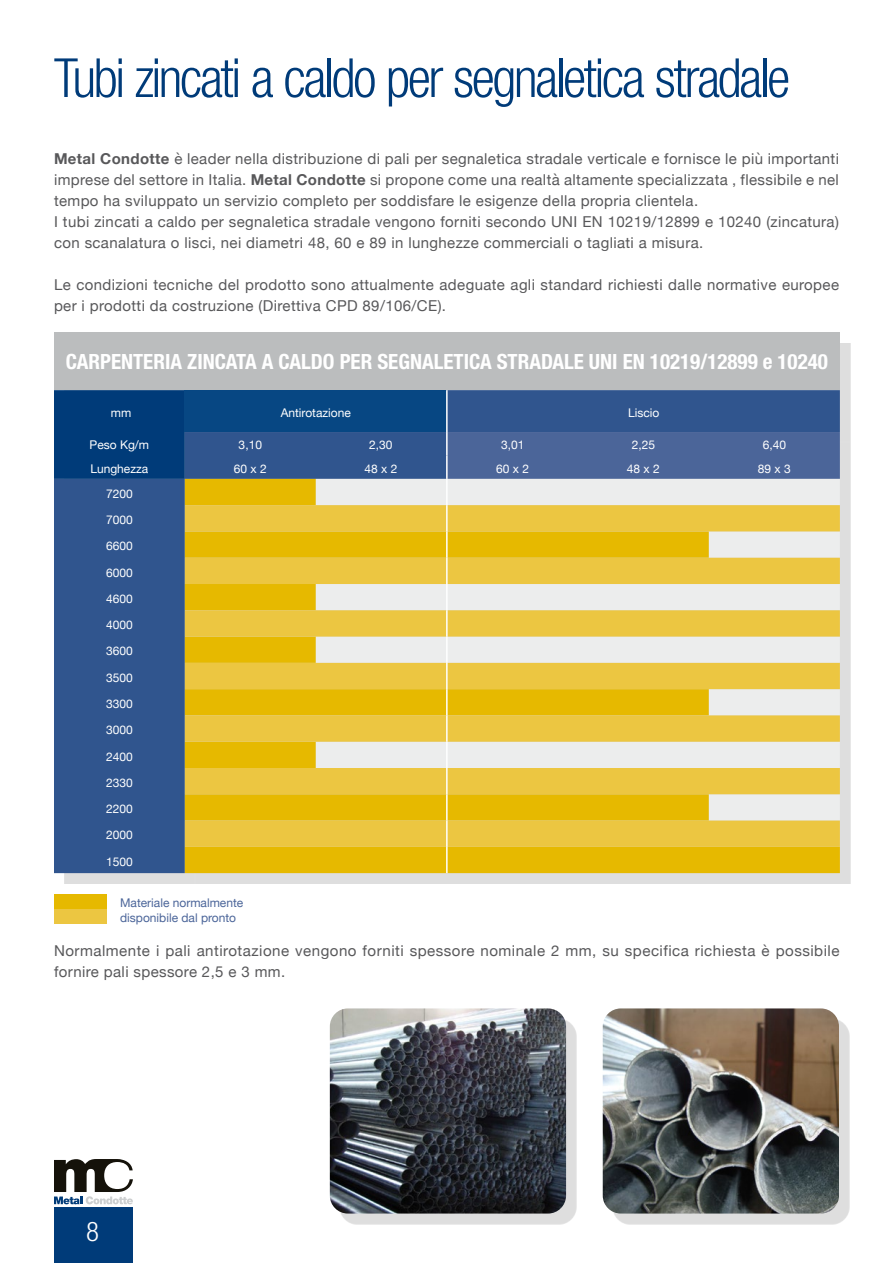
<style>
.page{position:relative;width:893px;height:1263px;background:#fff}
.page>*{position:absolute;margin:0;border:0;box-sizing:border-box;transform-origin:0 0}
.t1{font:300 condensed 54px "Helvetica Neue";letter-spacing:-.045em;color:#003b79}
.t2{font:300 condensed 27px "Helvetica Neue";color:#fff}
.t3{font:700 condensed 21px "Helvetica Neue";color:#fff}
.t4{font:15px/21px "Helvetica Neue";letter-spacing:.025em;color:#58585a}
.t5{font:12px/26.2px "Helvetica Neue";color:#fff;text-align:justify}
.t6{font:12px/14.4px "Helvetica Neue";color:#4b6599}
.s1{font-weight:700}
</style>
<div class="page">
<div style="left:64px;top:343px;width:786px;height:541px;background:#000;opacity:.13"></div>
<div style="left:54px;top:332px;width:786px;height:58px;background:#bbbdbe"></div>
<svg style="left:54px;top:390px;width:786px;height:483px;background:#26508a"></svg>
<div style="left:448px;top:432px;width:392px;height:47px;background:#4b6599"></div>
<div style="left:185px;top:479px;width:655px;height:394px;background:#e6b900"></div>
<div style="left:316px;top:479px;width:524px;height:26px;background:#eceded"></div>
<svg style="left:185px;top:505px;width:655px;height:342px;background:#eacc5a"></svg>
<hr style="left:446px;top:390px;width:2px;height:42px;background:#fff">
<hr style="left:446px;top:432px;width:2px;height:23px;background:#fff">
<hr style="left:446px;top:455px;width:2px;height:24px;background:#fff">
<hr style="left:446px;top:479px;width:2px;height:26px;background:#fff">
<hr style="left:446px;top:505px;width:2px;height:26px;background:#fff">
<hr style="left:446px;top:531px;width:2px;height:27px;background:#fff">
<hr style="left:446px;top:558px;width:2px;height:26px;background:#fff">
<hr style="left:446px;top:584px;width:2px;height:26px;background:#fff">
<hr style="left:446px;top:610px;width:2px;height:27px;background:#fff">
<hr style="left:446px;top:637px;width:2px;height:26px;background:#fff">
<hr style="left:446px;top:663px;width:2px;height:26px;background:#fff">
<hr style="left:446px;top:689px;width:2px;height:26px;background:#fff">
<hr style="left:446px;top:715px;width:2px;height:27px;background:#fff">
<hr style="left:446px;top:742px;width:2px;height:26px;background:#fff">
<hr style="left:446px;top:768px;width:2px;height:26px;background:#fff">
<hr style="left:446px;top:794px;width:2px;height:26px;background:#fff">
<hr style="left:446px;top:820px;width:2px;height:27px;background:#fff">
<hr style="left:446px;top:847px;width:2px;height:26px;background:#fff">
<div style="left:54px;top:894px;width:52px;height:15px;background:#e6b900"></div>
<div style="left:54px;top:909px;width:52px;height:14px;background:#ecc641"></div>
<div style="left:613px;top:1019px;width:236px;height:205px;background:#000;opacity:.13"></div>
<img style="left:603px;top:1008px;width:236px;height:205px">
<div style="left:340px;top:1019px;width:237px;height:205px;background:#000;opacity:.13"></div>
<img style="left:330px;top:1008px;width:236px;height:205px">
<div style="left:54px;top:1207px;width:78px;height:56px;background:#003b79"></div>
<svg style="left:54px;top:1159px;width:79px;height:45px"></svg>
<h1 class="t1" style="left:54px;top:47px;width:738px">Tubi zincati a caldo per segnaletica stradale</h1>
<p class="t4" style="left:54px;top:149px;width:786px"><span class="s1">Metal Condotte</span> è leader nella distribuzione di pali per segnaletica stradale verticale e fornisce le più importanti imprese del settore in Italia. <span class="s1">Metal Condotte</span> si propone come una realtà altamente specializzata , flessibile e nel tempo ha sviluppato un servizio completo per soddisfare le esigenze della propria clientela.<br>I tubi zincati a caldo per segnaletica stradale vengono forniti secondo UNI EN 10219/12899 e 10240 (zincatura) con scanalatura o lisci, nei diametri 48, 60 e 89 in lunghezze commerciali o tagliati a misura.</p>
<p class="t4" style="left:54px;top:275px;width:786px">Le condizioni tecniche del prodotto sono attualmente adeguate agli standard richiesti dalle normative europee per i prodotti da costruzione (Direttiva CPD 89/106/CE).</p>
<h3 class="t3" style="left:66px;top:349px;width:763px">CARPENTERIA ZINCATA A CALDO PER SEGNALETICA STRADALE UNI EN 10219/12899 e 10240</h3>
<p class="t5" style="left:111px;top:400px;width:22px">mm</p>
<p class="t5" style="left:281px;top:400px;width:72px">Antirotazione</p>
<p class="t5" style="left:628px;top:400px;width:33px">Liscio</p>
<p class="t5" style="left:90px;top:433px;width:61px">Peso Kg/m</p>
<p class="t5" style="left:239px;top:433px;width:25px">3,10</p>
<p class="t5" style="left:369px;top:433px;width:25px">2,30</p>
<p class="t5" style="left:501px;top:433px;width:25px">3,01</p>
<p class="t5" style="left:632px;top:433px;width:25px">2,25</p>
<p class="t5" style="left:763px;top:433px;width:25px">6,40</p>
<p class="t5" style="left:90px;top:456px;width:59px">Lunghezza</p>
<p class="t5" style="left:234px;top:456px;width:34px">60 x 2</p>
<p class="t5" style="left:364px;top:456px;width:34px">48 x 2</p>
<p class="t5" style="left:496px;top:456px;width:34px">60 x 2</p>
<p class="t5" style="left:627px;top:456px;width:34px">48 x 2</p>
<p class="t5" style="left:758px;top:456px;width:34px">89 x 3</p>
<p class="t5" style="left:106px;top:481px;width:28px">7200<br>7000<br>6600<br>6000<br>4600<br>4000<br>3600<br>3500<br>3300<br>3000<br>2400<br>2330<br>2200<br>2000<br>1500</p>
<p class="t6" style="left:120px;top:896px;width:125px">Materiale normalmente disponibile dal pronto</p>
<p class="t4" style="left:54px;top:941px;width:787px">Normalmente i pali antirotazione vengono forniti spessore nominale 2 mm, su specifica richiesta è possibile fornire pali spessore 2,5 e 3 mm.</p>
<h2 class="t2" style="left:86px;top:1216px;width:14px">8</h2>
</div>
